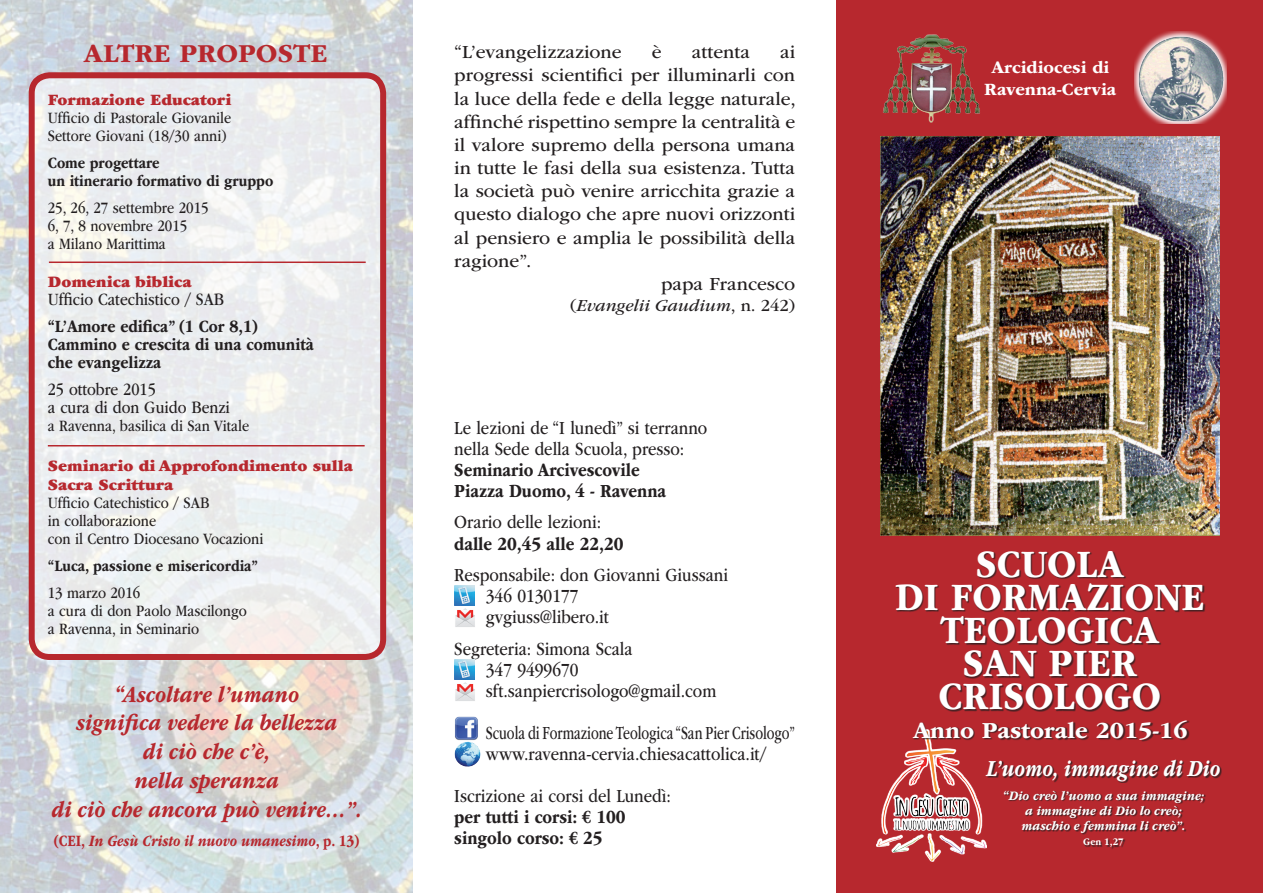
<style>
.page{position:relative;width:1263px;height:893px;background:#fff}
.page>*{position:absolute;margin:0;border:0;box-sizing:border-box;transform-origin:0 0}
.t1{font:700 40.5px/33px "ITC Garamond Std";letter-spacing:.12em;color:#fff;text-align:center;scale:.9 1}
.t2{font:700 27px "ITC Garamond Std";color:#b7282e}
.t3{font:italic 700 24px/28.8px "ITC Garamond Std";color:#b7282e;text-align:center;scale:.83 1}
.t4{font:italic 700 24px "ITC Garamond Std";color:#fff;scale:.8 1}
.t5{font:700 24px "ITC Garamond Std";color:#fff}
.t6{font:19.35px "ITC Garamond Std";color:#231f20}
.t7{font:19.35px/21px "ITC Garamond Std";color:#231f20;scale:.85 1}
.t8{font:700 19.35px/21px "ITC Garamond Std";color:#231f20;scale:.85 1}
.t9{font:19.35px/21px "ITC Garamond Std";color:#231f20;scale:.7 1}
.t10{font:700 18px/18px "ITC Garamond Std";color:#231f20;scale:.85 1}
.t11{font:18px/18px "ITC Garamond Std";color:#231f20;scale:.85 1}
.t12{font:700 18px/21.6px "ITC Garamond Std";color:#fff;text-align:center}
.t13{font:italic 17.55px "ITC Garamond Std";color:#231f20}
.t14{font:16.5px/18px "ITC Garamond Std";color:#231f20;scale:.85 1}
.t15{font:16.5px/19.8px "ITC Garamond Std Ult";color:#b7282e}
.t16{font:700 16.5px/18px "ITC Garamond Std";color:#231f20;scale:.85 1}
.t17{font:italic 700 16.5px "ITC Garamond Std";color:#b7282e;scale:.8 1}
.t18{font:italic 700 13.5px/15px "ITC Garamond Std";color:#fff;text-align:center;scale:.9 1}
.t19{font:700 10.5px "ITC Garamond Std";color:#fff;scale:.9 1}
.s1{font-style:normal}
</style>
<div class="page">
<img style="left:0;top:0;width:412px;height:893px">
<svg style="left:31px;top:74px;width:352px;height:581px;fill:#ebeeef"></svg>
<div style="left:29px;top:72px;width:357px;height:588px;border:6px solid #b7282e;border-radius:18px"></div>
<div style="left:837px;top:0;width:426px;height:893px;background:#b7282e"></div>
<img style="left:454px;top:586px;width:20px;height:20px">
<img style="left:455px;top:608px;width:20px;height:19px">
<img style="left:454px;top:660px;width:20px;height:19px">
<img style="left:455px;top:682px;width:20px;height:19px">
<img style="left:455px;top:717px;width:23px;height:22px">
<img style="left:454px;top:739px;width:27px;height:28px">
<div style="left:896px;top:551px;width:310px;height:161px;background:#231f20;opacity:.75"></div>
<img style="left:883px;top:34px;width:97px;height:89px">
<img style="left:1134px;top:31px;width:92px;height:92px">
<img style="left:880px;top:136px;width:339px;height:400px">
<hr style="left:49px;top:261px;width:317px;height:2px;background:#b7282e">
<hr style="left:48px;top:445px;width:317px;height:1px;background:#b7282e">
<div style="left:987px;top:760px;width:235px;height:23px;background:#231f20;opacity:.75"></div>
<img style="left:876px;top:742px;width:126px;height:120px">
<div style="left:1005px;top:791px;width:200px;height:58px;background:#231f20;opacity:.75"></div>
<div style="left:913px;top:721px;width:276px;height:21px;background:#231f20;opacity:.75"></div>
<h2 class="t2" style="left:84px;top:38px;width:243px">ALTRE PROPOSTE</h2>
<p class="t15" style="left:48px;top:90px;width:185px">Formazione Educatori</p>
<p class="t14" style="left:48px;top:109px;width:217px">Ufficio di Pastorale Giovanile<br>Settore Giovani (18/30 anni)</p>
<p class="t16" style="left:48px;top:154px;width:267px">Come progettare<br>un itinerario formativo di gruppo</p>
<p class="t14" style="left:48px;top:199px;width:191px">25, 26, 27 settembre 2015<br>6, 7, 8 novembre 2015<br>a Milano Marittima</p>
<p class="t15" style="left:48px;top:272px;width:145px">Domenica biblica</p>
<p class="t11" style="left:48px;top:290px;width:209px">Ufficio Catechistico / SAB</p>
<p class="t10" style="left:48px;top:317px;width:315px">“L’Amore edifica” (1 Cor 8,1)<br>Cammino e crescita di una comunità che evangelizza</p>
<p class="t11" style="left:48px;top:380px;width:216px">25 ottobre 2015<br>a cura di don Guido Benzi</p>
<p class="t14" style="left:48px;top:417px;width:238px">a Ravenna, basilica di San Vitale</p>
<p class="t15" style="left:48px;top:455px;width:307px">Seminario di Approfondimento sulla<br>Sacra Scrittura</p>
<p class="t14" style="left:48px;top:494px;width:255px">Ufficio Catechistico / SAB<br>in collaborazione<br>con il Centro Diocesano Vocazioni</p>
<p class="t16" style="left:48px;top:557px;width:249px">“Luca, passione e misericordia”</p>
<p class="t14" style="left:48px;top:584px;width:235px">13 marzo 2016<br>a cura di don Paolo Mascilongo a Ravenna, in Seminario</p>
<p class="t3" style="left:51px;top:680px;width:375px">“Ascoltare l’umano<br>significa vedere la bellezza<br>di ciò che c’è,<br>nella speranza<br>di ciò che ancora può venire…”.</p>
<p class="t17" style="left:54px;top:831px;width:384px"><span class="s1">(CEI ,</span> In Gesù Cristo il nuovo umanesimo<span class="s1">, p. 13)</span></p>
<p class="t6" style="left:454px;top:42px;width:169px">“L’evangelizzazione</p>
<p class="t6" style="left:652px;top:42px;width:11px">è</p>
<p class="t6" style="left:692px;top:42px;width:60px">attenta</p>
<p class="t6" style="left:780px;top:42px;width:17px">ai</p>
<p class="t6" style="left:454px;top:65px;width:342px">progressi scientifici per illuminarli con</p>
<p class="t6" style="left:454px;top:88px;width:343px">la luce della fede e della legge naturale,</p>
<p class="t6" style="left:454px;top:111px;width:342px">affinché rispettino sempre la centralità e</p>
<p class="t6" style="left:454px;top:134px;width:342px">il valore supremo della persona umana</p>
<p class="t6" style="left:454px;top:157px;width:342px">in tutte le fasi della sua esistenza. Tutta</p>
<p class="t6" style="left:454px;top:181px;width:342px">la società può venire arricchita grazie a</p>
<p class="t6" style="left:454px;top:204px;width:342px">questo dialogo che apre nuovi orizzonti</p>
<p class="t6" style="left:454px;top:227px;width:342px">al pensiero e amplia le possibilità della</p>
<p class="t6" style="left:454px;top:250px;width:79px">ragione”.</p>
<p class="t6" style="left:661px;top:273px;width:136px">papa Francesco</p>
<p class="t13" style="left:570px;top:296px;width:226px"><span class="s1">(</span>Evangelii Gaudium<span class="s1">, n. 242)</span></p>
<p class="t7" style="left:454px;top:417px;width:299px">Le lezioni de “I lunedì” si terranno nella Sede della Scuola, presso:</p>
<p class="t8" style="left:454px;top:459px;width:251px">Seminario Arcivescovile<br>Piazza Duomo, 4 - Ravenna</p>
<p class="t7" style="left:454px;top:512px;width:174px">Orario delle lezioni:</p>
<p class="t8" style="left:454px;top:533px;width:200px">dalle 20,45 alle 22,20</p>
<p class="t7" style="left:486px;top:565px;width:286px;text-indent:-32px">Responsabile: don Giovanni Giussani<br>346 0130177<br>gvgiuss@libero.it</p>
<p class="t7" style="left:486px;top:638px;width:272px;text-indent:-32px">Segreteria: Simona Scala<br>347 9499670 sft.sanpiercrisologo@gmail.com</p>
<p class="t9" style="left:486px;top:723px;width:443px">Scuola di Formazione Teologica “San Pier Crisologo” www.ravenna-cervia.chiesacattolica.it/</p>
<p class="t7" style="left:454px;top:786px;width:256px">Iscrizione ai corsi del Lunedì:</p>
<p class="t8" style="left:454px;top:807px;width:203px">per tutti i corsi: € 100 singolo corso: € 25</p>
<p class="t12" style="left:984px;top:57px;width:134px">Arcidiocesi di<br>Ravenna-Cervia</p>
<h1 class="t1" style="left:895px;top:548px;width:346px">Scuola<br>di Formazione<br>Teologica<br>San Pier<br>Crisologo</h1>
<p class="t5" style="left:913px;top:716px;width:276px">Anno Pastorale 2015-16</p>
<p class="t4" style="left:986px;top:755px;width:294px">L’uomo, immagine di Dio</p>
<p class="t18" style="left:1003px;top:789px;width:226px">“Dio creò l’uomo a sua immagine; a immagine di Dio lo creò; maschio e femmina li creò”.</p>
<p class="t19" style="left:1083px;top:836px;width:47px">Gen 1,27</p>
</div>
